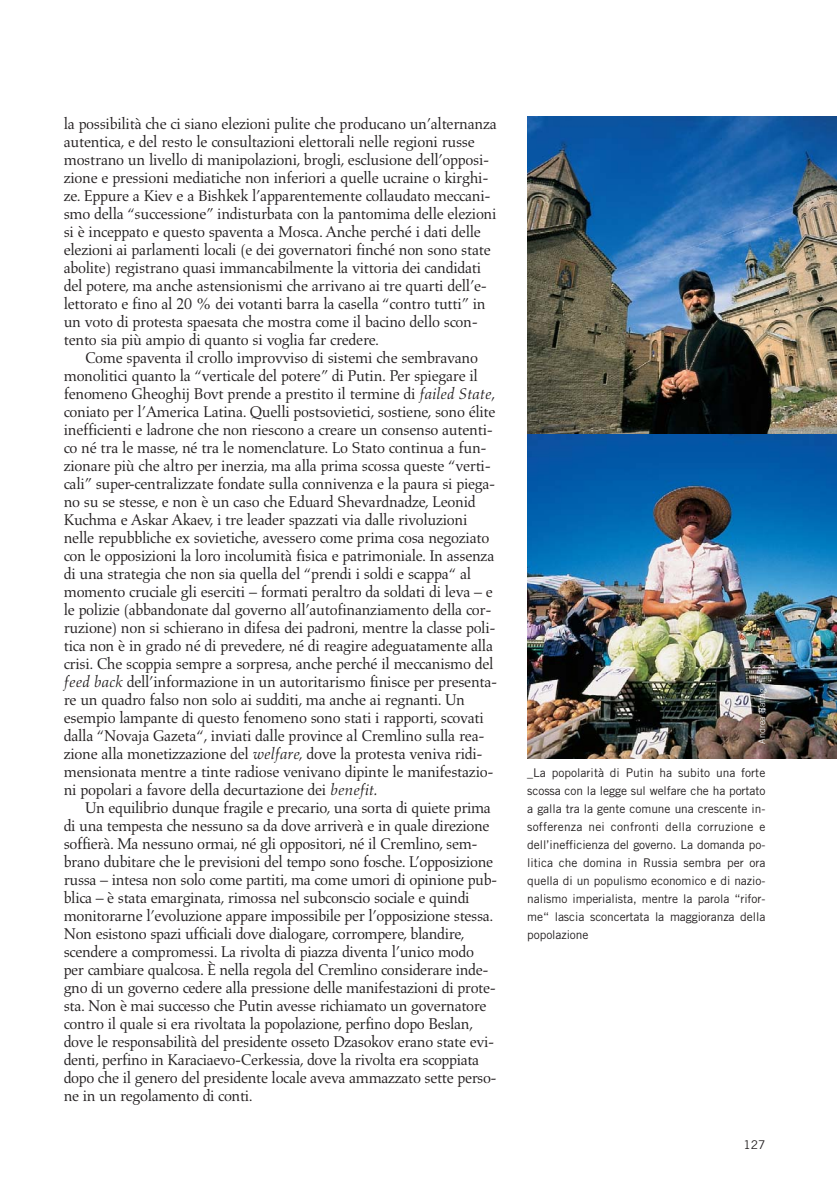
<style>
.page{position:relative;width:837px;height:1190px;background:#fff}
.page>*{position:absolute;margin:0;border:0;box-sizing:border-box;transform-origin:0 0}
.t1{font:15.9px/18px "Aldus";letter-spacing:-.02em;color:#231f20}
.t2{font:12px/18px "Trade Gothic";letter-spacing:-.005em;color:#231f20;text-align:justify}
.t3{font:300 9px "Trade Gothic";color:#fff}
.s1{font-style:italic}
</style>
<div class="page">
<img style="left:527px;top:117px;width:310px;height:318px">
<img style="left:527px;top:435px;width:310px;height:324px">
<p class="t1" style="left:64px;top:115px;width:435px">la possibilità che ci siano elezioni pulite che producano un’alternanza autentica, e del resto le consultazioni elettorali nelle regioni russe mostrano un livello di manipolazioni, brogli, esclusione dell’opposi&shy;zione e pressioni mediatiche non inferiori a quelle ucraine o kirghi&shy;ze. Eppure a Kiev e a Bishkek l’apparentemente collaudato meccani&shy;smo della “successione” indisturbata con la pantomima delle elezioni si è inceppato e questo spaventa a Mosca. Anche perché i dati delle elezioni ai parlamenti locali (e dei governatori finché non sono state abolite) registrano quasi immancabilmente la vittoria dei candidati del potere, ma anche astensionismi che arrivano ai tre quarti dell’e&shy;lettorato e fino al 20 % dei votanti barra la casella “contro tutti” in un voto di protesta spaesata che mostra come il bacino dello scon&shy;tento sia più ampio di quanto si voglia far credere.</p>
<p class="t1" style="left:64px;top:349px;width:435px;text-indent:21px">Come spaventa il crollo improvviso di sistemi che sembravano monolitici quanto la “verticale del potere” di Putin. Per spiegare il fenomeno Gheoghij Bovt prende a prestito il termine di <span class="s1">failed State</span>, coniato per l’America Latina. Quelli postsovietici, sostiene, sono élite inefficienti e ladrone che non riescono a creare un consenso autenti&shy;co né tra le masse, né tra le nomenclature. Lo Stato continua a fun&shy;zionare più che altro per inerzia, ma alla prima scossa queste “verti&shy;cali” super-centralizzate fondate sulla connivenza e la paura si piega&shy;no su se stesse, e non è un caso che Eduard Shevardnadze, Leonid Kuchma e Askar Akaev, i tre leader spazzati via dalle rivoluzioni nelle repubbliche ex sovietiche, avessero come prima cosa negoziato con le opposizioni la loro incolumità fisica e patrimoniale. In assenza di una strategia che non sia quella del “prendi i soldi e scappa“ al momento cruciale gli eserciti – formati peraltro da soldati di leva – e le polizie (abbandonate dal governo all’autofinanziamento della cor&shy;ruzione) non si schierano in difesa dei padroni, mentre la classe poli&shy;tica non è in grado né di prevedere, né di reagire adeguatamente alla crisi. Che scoppia sempre a sorpresa, anche perché il meccanismo del <span class="s1">feed back</span> dell’informazione in un autoritarismo finisce per presenta&shy;re un quadro falso non solo ai sudditi, ma anche ai regnanti. Un esempio lampante di questo fenomeno sono stati i rapporti, scovati dalla “Novaja Gazeta“, inviati dalle province al Cremlino sulla rea&shy;zione alla monetizzazione del <span class="s1">welfare,</span> dove la protesta veniva ridi&shy;mensionata mentre a tinte radiose venivano dipinte le manifestazio&shy;ni popolari a favore della decurtazione dei <span class="s1">benefit.</span></p>
<p class="t1" style="left:64px;top:799px;width:435px;text-indent:21px">Un equilibrio dunque fragile e precario, una sorta di quiete prima di una tempesta che nessuno sa da dove arriverà e in quale direzione soffierà. Ma nessuno ormai, né gli oppositori, né il Cremlino, sem&shy;brano dubitare che le previsioni del tempo sono fosche. L’opposizione russa – intesa non solo come partiti, ma come umori di opinione pub&shy;blica – è stata emarginata, rimossa nel subconscio sociale e quindi monitorarne l’evoluzione appare impossibile per l’opposizione stessa.<br>Non esistono spazi ufficiali dove dialogare, corrompere, blandire, scendere a compromessi. La rivolta di piazza diventa l’unico modo per cambiare qualcosa. È nella regola del Cremlino considerare inde&shy;gno di un governo cedere alla pressione delle manifestazioni di prote&shy;sta. Non è mai successo che Putin avesse richiamato un governatore contro il quale si era rivoltata la popolazione, perfino dopo Beslan, dove le responsabilità del presidente osseto Dzasokov erano state evi&shy;denti, perfino in Karaciaevo-Cerkessia, dove la rivolta era scoppiata dopo che il genero del presidente locale aveva ammazzato sette perso&shy;ne in un regolamento di conti.</p>
<p class="t3" style="left:759px;top:743px;width:81px;rotate:-90deg">Andrea Battaglini (2)</p>
<p class="t2" style="left:527px;top:764px;width:240px">_La popolarità di Putin ha subito una forte scossa con la legge sul welfare che ha portato a galla tra la gente comune una crescente in&shy;sofferenza nei confronti della corruzione e dell’inefficienza del governo. La domanda po&shy;litica che domina in Russia sembra per ora quella di un populismo economico e di nazio&shy;nalismo imperialista, mentre la parola “rifor&shy;me“ lascia sconcertata la maggioranza della popolazione</p>
<p class="t2" style="left:743px;top:1136px;width:23px">127</p>
</div>
